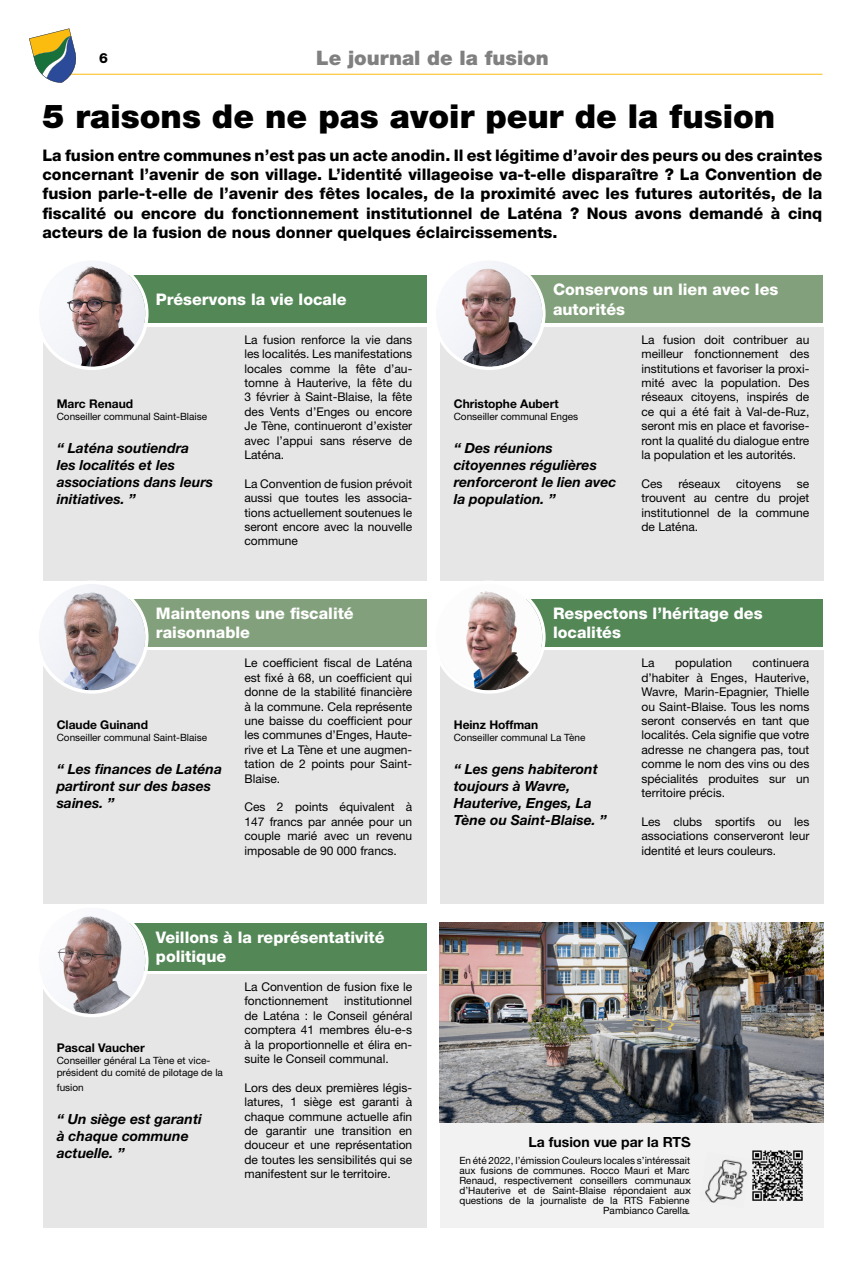
<style>
.page{position:relative;width:865px;height:1276px;background:#fff}
.page>*{position:absolute;margin:0;border:0;box-sizing:border-box;transform-origin:0 0}
.t1{font:900 33px "Helvetica Neue LT Std";color:#000}
.t2{font:900 20px "Helvetica Neue LT Std";color:#808080}
.t3{font:800 16px/19.2px "Helvetica Neue LT Std";color:#000;text-align:justify}
.t4{font:800 16px/19.2px "Helvetica Neue LT Std";color:#fff}
.t5{font:italic 700 14px/16.8px "Helvetica Neue LT Std";color:#000}
.t6{font:700 14px "Helvetica Neue LT Std";color:#000}
.t7{font:800 14px "Helvetica Neue LT Std";color:#000}
.t8{font:12px/14.4px "Helvetica Neue LT Std";color:#000;text-align:justify}
.t9{font:700 12px "Helvetica Neue LT Std";color:#000}
.t10{font:10px/10px "Helvetica Neue LT Std";color:#000}
</style>
<div class="page">
<hr style="left:42px;top:74px;width:780px;height:1px;background:#fcbc0f">
<svg style="left:29px;top:28px;width:49px;height:55px"></svg>
<div style="left:71px;top:275px;width:355px;height:48px;background:#538756"></div>
<div style="left:43px;top:327px;width:383px;height:253px;background:#e6e6e6"></div>
<div style="left:468px;top:275px;width:354px;height:48px;background:#82a07b"></div>
<div style="left:439px;top:327px;width:384px;height:253px;background:#e6e6e6"></div>
<img style="left:39px;top:260px;width:106px;height:107px;border-radius:53px">
<div style="left:35px;top:257px;width:113px;height:113px;border:3px solid #fff;border-radius:50%"></div>
<img style="left:436px;top:260px;width:106px;height:107px;border-radius:53px">
<div style="left:432px;top:257px;width:113px;height:113px;border:3px solid #fff;border-radius:50%"></div>
<div style="left:71px;top:599px;width:355px;height:48px;background:#82a07b"></div>
<div style="left:43px;top:650px;width:383px;height:254px;background:#e6e6e6"></div>
<div style="left:468px;top:599px;width:354px;height:48px;background:#538756"></div>
<div style="left:439px;top:650px;width:384px;height:254px;background:#e6e6e6"></div>
<img style="left:39px;top:584px;width:106px;height:106px;border-radius:53px">
<div style="left:35px;top:580px;width:113px;height:113px;border:3px solid #fff;border-radius:50%"></div>
<img style="left:436px;top:584px;width:106px;height:106px;border-radius:53px">
<div style="left:432px;top:580px;width:113px;height:113px;border:3px solid #fff;border-radius:50%"></div>
<div style="left:71px;top:922px;width:355px;height:48px;background:#538756"></div>
<div style="left:43px;top:974px;width:383px;height:253px;background:#e6e6e6"></div>
<img style="left:39px;top:907px;width:106px;height:107px;border-radius:53px">
<div style="left:35px;top:904px;width:113px;height:113px;border:3px solid #fff;border-radius:50%"></div>
<div style="left:439px;top:1122px;width:384px;height:105px;background:#f2f2f2"></div>
<img style="left:439px;top:922px;width:384px;height:200px">
<img style="left:752px;top:1150px;width:51px;height:51px">
<img style="left:705px;top:1159px;width:43px;height:44px">
<p class="t7" style="left:99px;top:50px;width:10px">6</p>
<h2 class="t2" style="left:316px;top:46px;width:234px">Le journal de la fusion</h2>
<h1 class="t1" style="left:43px;top:97px;width:734px">5 raisons de ne pas avoir peur de la fusion</h1>
<p class="t3" style="left:42px;top:146px;width:781px">La fusion entre communes n’est pas un acte anodin. Il est légitime d’avoir des peurs ou des craintes concernant l’avenir de son village. L’identité villageoise va-t-elle disparaître ? La Convention de fusion parle-t-elle de l’avenir des fêtes locales, de la proximité avec les futures autorités, de la fiscalité ou encore du fonctionnement institutionnel de Laténa ? Nous avons demandé à cinq acteurs de la fusion de nous donner quelques éclaircissements.</p>
<h3 class="t4" style="left:156px;top:290px;width:192px">Préservons la vie locale</h3>
<p class="t9" style="left:57px;top:396px;width:78px">Marc Renaud</p>
<p class="t10" style="left:57px;top:411px;width:152px">Conseiller communal Saint-Blaise</p>
<p class="t5" style="left:57px;top:439px;width:158px">‘‘ Laténa soutiendra<br>les localités et les associations dans leurs initiatives. ’’</p>
<p class="t8" style="left:244px;top:332px;width:169px">La fusion renforce la vie dans les localités. Les manifestations locales comme la fête d’au&shy;tomne à Hauterive, la fête du 3 février à Saint-Blaise, la fête des Vents d’Enges ou encore Je Tène, continueront d’exister avec l’appui sans réserve de Laténa.</p>
<p class="t8" style="left:244px;top:476px;width:169px">La Convention de fusion prévoit aussi que toutes les associa&shy;tions actuellement soutenues le seront encore avec la nouvelle commune</p>
<h3 class="t4" style="left:156px;top:604px;width:199px">Maintenons une fiscalité raisonnable</h3>
<p class="t9" style="left:57px;top:717px;width:93px">Claude Guinand</p>
<p class="t10" style="left:57px;top:732px;width:152px">Conseiller communal Saint-Blaise</p>
<p class="t5" style="left:57px;top:761px;width:167px">‘‘ Les finances de Laténa partiront sur des bases saines. ’’</p>
<p class="t8" style="left:244px;top:656px;width:169px">Le coefficient fiscal de Laténa est fixé à 68, un coefficient qui donne de la stabilité financière à la commune. Cela représente une baisse du coefficient pour les communes d’Enges, Haute&shy;rive et La Tène et une augmen&shy;tation de 2 points pour Saint-Blaise.</p>
<p class="t8" style="left:244px;top:800px;width:169px">Ces 2 points équivalent à 147 francs par année pour un couple marié avec un revenu imposable de 90 000 francs.</p>
<h3 class="t4" style="left:156px;top:927px;width:230px">Veillons à la représentativité politique</h3>
<p class="t9" style="left:57px;top:1040px;width:90px">Pascal Vaucher</p>
<p class="t10" style="left:57px;top:1054px;width:168px;line-height:12px">Conseiller général La Tène et vice&shy;président du comité de pilotage de la</p>
<p class="t10" style="left:57px;top:1082px;width:29px">fusion</p>
<p class="t5" style="left:57px;top:1110px;width:147px">‘‘ Un siège est garanti à chaque commune actuelle. ’’</p>
<p class="t8" style="left:244px;top:979px;width:169px">La Convention de fusion fixe le fonctionnement</p>
<p class="t8" style="left:244px;top:993px;width:169px;text-indent:100px">institutionnel de Laténa : le Conseil général comptera 41 membres élu-e-s à la proportionnelle et élira en&shy;suite le Conseil communal.</p>
<p class="t8" style="left:244px;top:1080px;width:169px">Lors des deux premières légis&shy;latures, 1 siège est garanti à chaque commune actuelle afin de garantir une transition en douceur et une représentation de toutes les sensibilités qui se manifestent sur le territoire.</p>
<h3 class="t4" style="left:553px;top:280px;width:227px">Conservons un lien avec les autorités</h3>
<p class="t9" style="left:454px;top:396px;width:106px">Christophe Aubert</p>
<p class="t10" style="left:454px;top:411px;width:126px">Conseiller communal Enges</p>
<p class="t5" style="left:454px;top:439px;width:164px">‘‘ Des réunions citoyennes régulières renforceront le lien avec la population. ’’</p>
<p class="t8" style="left:641px;top:332px;width:169px">La fusion doit contribuer au meilleur fonctionnement des institutions et favoriser la proxi&shy;mité avec la population. Des réseaux citoyens, inspirés de ce qui a été fait à Val-de-Ruz, seront mis en place et favorise&shy;ront la qualité du dialogue entre la population et les autorités.</p>
<p class="t8" style="left:641px;top:476px;width:23px">Ces</p>
<p class="t8" style="left:678px;top:476px;width:43px">réseaux</p>
<p class="t8" style="left:736px;top:476px;width:46px">citoyens</p>
<p class="t8" style="left:641px;top:476px;width:169px;text-indent:155px">se trouvent au centre du projet institutionnel de la commune de Laténa.</p>
<h3 class="t4" style="left:553px;top:604px;width:211px">Respectons l’héritage des localités</h3>
<p class="t9" style="left:454px;top:717px;width:86px">Heinz Hoffman</p>
<p class="t10" style="left:454px;top:732px;width:133px">Conseiller communal La Tène</p>
<p class="t5" style="left:454px;top:761px;width:154px">‘‘ Les gens habiteront toujours à Wavre,<br>Hauterive, Enges, La<br>Tène ou Saint-Blaise. ’’</p>
<p class="t8" style="left:641px;top:656px;width:169px;text-indent:111px">continuera d’habiter à Enges, Hauterive, Wavre, Marin-Epagnier, Thielle ou Saint-Blaise. Tous les noms seront conservés en tant que localités. Cela signifie que votre adresse ne changera pas, tout comme le nom des vins ou des spécialités produites sur un territoire précis.</p>
<p class="t8" style="left:641px;top:814px;width:169px">Les clubs sportifs ou les associations conserveront leur identité et leurs couleurs.</p>
<p class="t8" style="left:641px;top:656px;width:15px">La</p>
<p class="t8" style="left:675px;top:656px;width:58px">population</p>
<p class="t6" style="left:528px;top:1133px;width:163px">La fusion vue par la RTS</p>
<p class="t10" style="left:459px;top:1155px;width:232px;text-align:right">En été 2022, l’émission Couleurs locales s’intéressait aux fusions de communes. Rocco Mauri et Marc Renaud, respectivement conseillers communaux d’Hauterive et de Saint-Blaise répondaient aux questions de la journaliste de la RTS Fabienne Pambianco Carella.</p>
</div>
